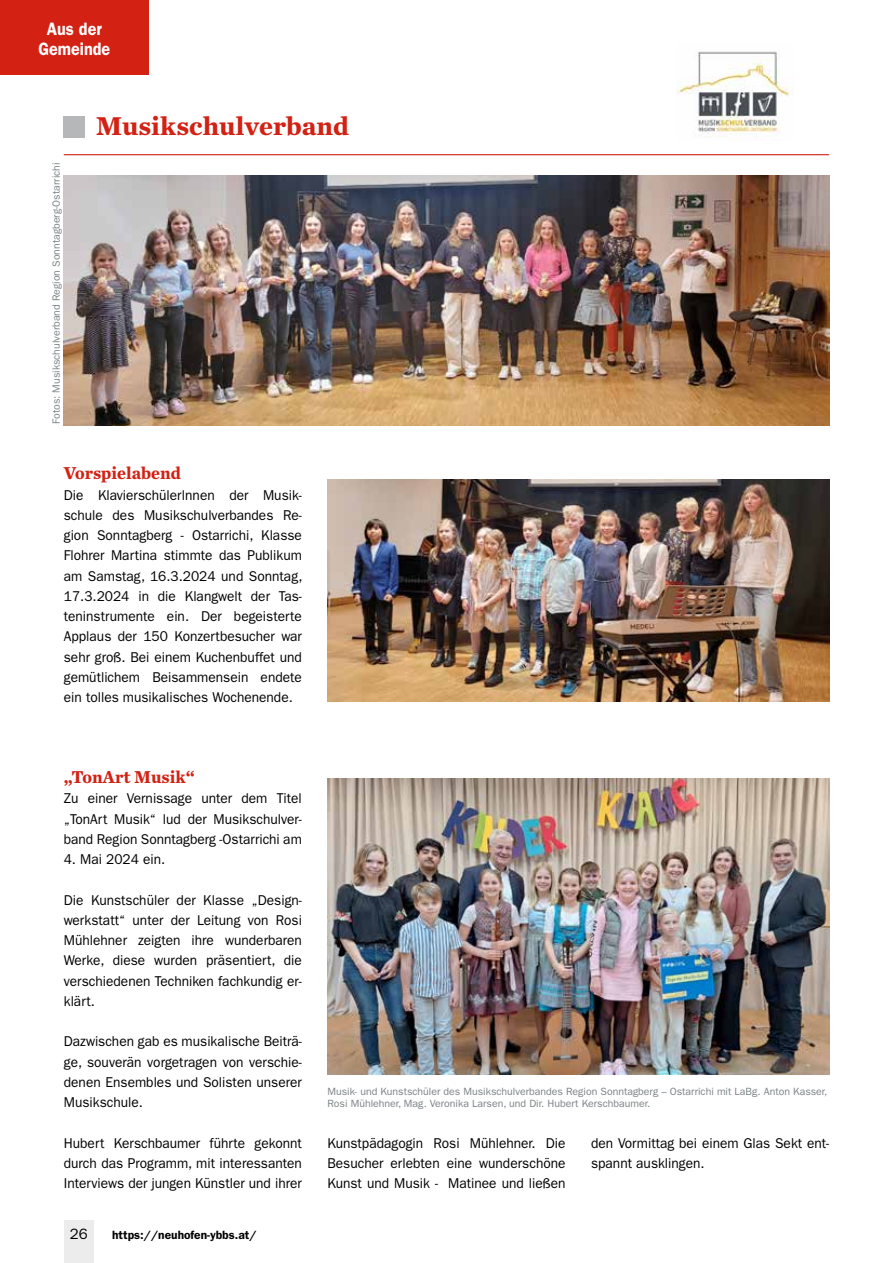
<style>
.page{position:relative;width:893px;height:1263px;background:#fff}
.page>*{position:absolute;margin:0;border:0;box-sizing:border-box;transform-origin:0 0}
.t1{font:700 27px "Chronicle Text G1";color:#d32114}
.t2{font:700 18px "Chronicle Text G1";color:#d32114;scale:.96 1}
.t3{font:600 18px/19.5px "ITC Franklin Gothic Std";color:#fff;text-align:center;scale:.9 1}
.t4{font:15px "ITC Franklin Gothic Std";color:#000}
.t5{font:14.25px/20.2px "ITC Franklin Gothic Std";color:#000;text-align:justify;scale:.96 1}
.t6{font:600 12px "ITC Franklin Gothic Std";color:#000}
.t7{font:10.5px/12.6px "ITC Franklin Gothic Std";color:#7a8285}
</style>
<div class="page">
<div style="left:64px;top:1220px;width:30px;height:43px;background:#ececec"></div>
<div style="left:0;top:0;width:149px;height:74px;background:#d32114"></div>
<div style="left:64px;top:116px;width:21px;height:22px;background:#b6b7b8"></div>
<hr style="left:64px;top:154px;width:765px;height:1px;background:#d32114">
<img style="left:676px;top:51px;width:117px;height:86px">
<img style="left:64px;top:176px;width:765px;height:249px">
<img style="left:327px;top:479px;width:502px;height:223px">
<img style="left:327px;top:778px;width:502px;height:297px">
<p class="t3" style="left:38px;top:19px;width:81px">Aus der<br>Gemeinde</p>
<p class="t7" style="left:50px;top:424px;width:263px;rotate:-90deg">Fotos: Musikschulverband Region Sonntagberg-Ostarrichi</p>
<h1 class="t1" style="left:96px;top:104px;width:255px">Musikschulverband</h1>
<p class="t2" style="left:64px;top:459px;width:123px">Vorspielabend</p>
<p class="t5" style="left:64px;top:485px;width:250px">Die Klavierschülerlnnen der Musik&shy;schule des Musikschulverbandes Re&shy;gion Sonntagberg - Ostarrichi, Klasse Flohrer Martina stimmte das Publikum am Samstag, 16.3.2024 und Sonntag, 17.3.2024 in die Klangwelt der Tas&shy;teninstrumente ein. Der begeisterte Applaus der 150 Konzertbesucher war sehr groß. Bei einem Kuchenbuffet und gemütlichem Beisammensein endete ein tolles musikalisches Wochenende.</p>
<p class="t2" style="left:64px;top:762px;width:138px">„TonArt Musik“</p>
<p class="t5" style="left:64px;top:788px;width:250px">Zu einer Vernissage unter dem Titel „TonArt Musik“ lud der Musikschulver&shy;band Region Sonntagberg -Ostarrichi am</p>
<p class="t5" style="left:64px;top:849px;width:107px">4. Mai 2024 ein.</p>
<p class="t5" style="left:64px;top:890px;width:250px">Die Kunstschüler der Klasse „Design&shy;werkstatt“ unter der Leitung von Rosi Mühlehner zeigten ihre wunderbaren Werke, diese wurden präsentiert, die verschiedenen Techniken fachkundig er&shy;klärt.</p>
<p class="t5" style="left:64px;top:1031px;width:250px">Dazwischen gab es musikalische Beiträ&shy;ge, souverän vorgetragen von verschie&shy;denen Ensembles und Solisten unserer Musikschule.</p>
<p class="t5" style="left:64px;top:1133px;width:250px">Hubert Kerschbaumer führte gekonnt durch das Programm, mit interessanten Interviews der jungen Künstler und ihrer</p>
<p class="t5" style="left:327px;top:1133px;width:250px">Kunstpädagogin Rosi Mühlehner. Die Besucher erlebten eine wunderschöne Kunst und Musik - Matinee und ließen</p>
<p class="t5" style="left:591px;top:1133px;width:250px">den Vormittag bei einem Glas Sekt ent&shy;spannt ausklingen.</p>
<p class="t7" style="left:327px;top:1085px;width:501px">Musik- und Kunstschüler des Musikschulverbandes Region Sonntagberg – Ostarrichi mit LaBg. Anton Kasser,<br>Rosi Mühlehner, Mag. Veronika Larsen, und Dir. Hubert Kerschbaumer.</p>
<p class="t4" style="left:70px;top:1226px;width:19px">26</p>
<p class="t6" style="left:112px;top:1228px;width:146px">https://neuhofen-ybbs.at/</p>
</div>
